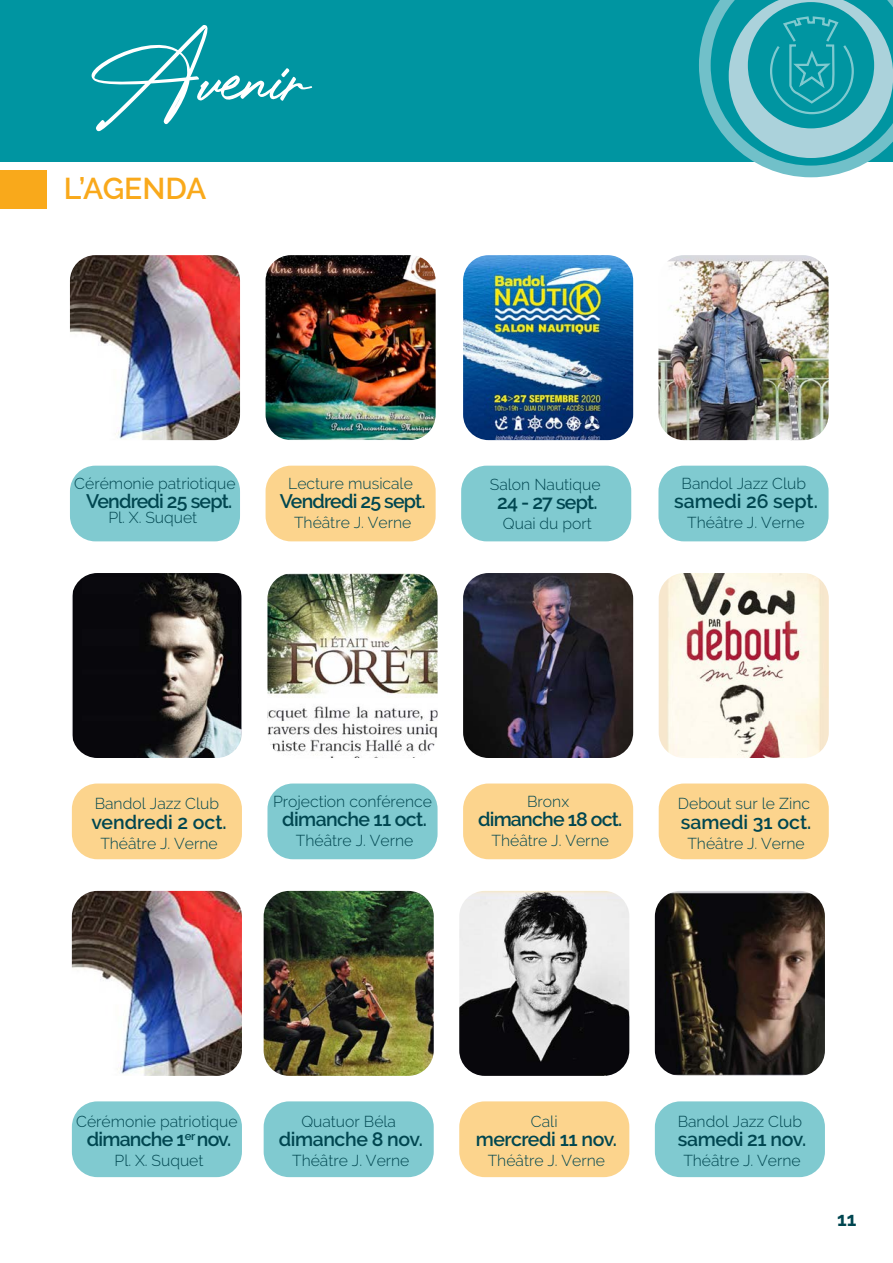
<style>
.page{position:relative;width:893px;height:1263px;background:#fff}
.page>*{position:absolute;margin:0;border:0;box-sizing:border-box;transform-origin:0 0}
.t1{font:90px "Photograph Signature";color:#fff}
.Paragraphe_corps_tex{font:600 30px "Raleway";color:#f9a91b}
.Paragraphe_corps_tex-2{font:600 19.5px "Raleway";letter-spacing:-.03em;color:#004650}
.Paragraphe_corps_tex-3{font:600 19.5px "Raleway";color:#004650}
.Paragraphe_corps_tex-4{font:700 19.5px "Raleway";color:#004650}
.Paragraphe_corps_tex-5{font:300 15.75px "Raleway";color:#004650}
</style>
<div class="page">
<div style="left:0;top:0;width:893px;height:162px;background:#0095a1"></div>
<div style="left:0;top:170px;width:47px;height:38px;background:#f9a91b"></div>
<img style="left:658px;top:255px;width:171px;height:185px">
<div style="left:658px;top:466px;width:171px;height:75px;background:#80cad0;border-radius:26px"></div>
<img style="left:72px;top:573px;width:170px;height:185px">
<div style="left:72px;top:783px;width:170px;height:76px;background:#fcd48d;border-radius:26px"></div>
<img style="left:267px;top:573px;width:171px;height:185px">
<div style="left:267px;top:783px;width:171px;height:76px;background:#80cad0;border-radius:26px"></div>
<img style="left:463px;top:573px;width:170px;height:185px">
<div style="left:463px;top:783px;width:170px;height:76px;background:#fcd48d;border-radius:26px"></div>
<img style="left:659px;top:573px;width:170px;height:185px">
<div style="left:659px;top:783px;width:170px;height:76px;background:#fcd48d;border-radius:26px"></div>
<img style="left:264px;top:891px;width:170px;height:185px">
<div style="left:264px;top:1101px;width:170px;height:76px;background:#80cad0;border-radius:26px"></div>
<img style="left:459px;top:891px;width:170px;height:185px">
<div style="left:459px;top:1101px;width:170px;height:76px;background:#fcd48d;border-radius:26px"></div>
<img style="left:655px;top:891px;width:170px;height:185px">
<div style="left:655px;top:1101px;width:170px;height:76px;background:#80cad0;border-radius:26px"></div>
<img style="left:266px;top:255px;width:170px;height:185px">
<div style="left:70px;top:466px;width:170px;height:75px;background:#80cad0;border-radius:26px"></div>
<img style="left:463px;top:255px;width:170px;height:185px">
<div style="left:266px;top:466px;width:170px;height:75px;background:#fcd48d;border-radius:26px"></div>
<img style="left:70px;top:255px;width:170px;height:185px">
<div style="left:461px;top:466px;width:170px;height:75px;background:#80cad0;border-radius:26px"></div>
<div style="left:72px;top:1101px;width:170px;height:76px;background:#80cad0;border-radius:26px"></div>
<img style="left:72px;top:891px;width:170px;height:185px">
<svg style="left:699px;top:0;width:194px;height:177px"></svg>
<p class="t1" style="left:90px;top:-2px;width:221px">Avenir</p>
<p class="Paragraphe_corps_tex" style="left:64px;top:171px;width:144px">L’AGENDA</p>
<p class="Paragraphe_corps_tex-5" style="left:74px;top:474px;width:163px">Cérémonie patriotique</p>
<p class="Paragraphe_corps_tex-2" style="left:86px;top:490px;width:147px">Vendredi 25 sept.</p>
<p class="Paragraphe_corps_tex-5" style="left:108px;top:509px;width:90px">Pl. X. Suquet</p>
<p class="Paragraphe_corps_tex-5" style="left:288px;top:474px;width:126px">Lecture musicale</p>
<p class="Paragraphe_corps_tex-2" style="left:280px;top:490px;width:147px">Vendredi 25 sept.</p>
<p class="Paragraphe_corps_tex-5" style="left:294px;top:514px;width:119px">Théâtre J. Verne</p>
<p class="Paragraphe_corps_tex-5" style="left:490px;top:475px;width:112px">Salon Nautique</p>
<p class="Paragraphe_corps_tex-2" style="left:497px;top:491px;width:102px">24 - 27 sept.</p>
<p class="Paragraphe_corps_tex-5" style="left:503px;top:515px;width:90px">Quai du port</p>
<p class="Paragraphe_corps_tex-5" style="left:682px;top:474px;width:126px">Bandol Jazz Club</p>
<p class="Paragraphe_corps_tex-3" style="left:674px;top:490px;width:145px">samedi 26 sept.</p>
<p class="Paragraphe_corps_tex-5" style="left:687px;top:514px;width:119px">Théâtre J. Verne</p>
<p class="Paragraphe_corps_tex-5" style="left:95px;top:794px;width:126px">Bandol Jazz Club</p>
<p class="Paragraphe_corps_tex-3" style="left:91px;top:810px;width:137px">vendredi 2 oct.</p>
<p class="Paragraphe_corps_tex-5" style="left:100px;top:834px;width:119px">Théâtre J. Verne</p>
<p class="Paragraphe_corps_tex-5" style="left:273px;top:792px;width:160px">Projection conférence</p>
<p class="Paragraphe_corps_tex-2" style="left:282px;top:808px;width:146px">dimanche 11 oct.</p>
<p class="Paragraphe_corps_tex-5" style="left:296px;top:831px;width:119px">Théâtre J. Verne</p>
<p class="Paragraphe_corps_tex-5" style="left:527px;top:792px;width:44px">Bronx</p>
<p class="Paragraphe_corps_tex-2" style="left:478px;top:808px;width:146px">dimanche 18 oct.</p>
<p class="Paragraphe_corps_tex-5" style="left:492px;top:831px;width:119px">Théâtre J. Verne</p>
<p class="Paragraphe_corps_tex-5" style="left:678px;top:794px;width:134px">Debout sur le Zinc</p>
<p class="Paragraphe_corps_tex-3" style="left:681px;top:810px;width:132px">samedi 31 oct.</p>
<p class="Paragraphe_corps_tex-5" style="left:687px;top:834px;width:119px">Théâtre J. Verne</p>
<p class="Paragraphe_corps_tex-5" style="left:76px;top:1112px;width:163px">Cérémonie patriotique</p>
<p class="Paragraphe_corps_tex-2" style="left:87px;top:1128px;width:146px">dimanche 1<sup>er</sup> nov.</p>
<p class="Paragraphe_corps_tex-5" style="left:115px;top:1152px;width:90px">Pl. X. Suquet</p>
<p class="Paragraphe_corps_tex-5" style="left:301px;top:1112px;width:96px">Quatuor Béla</p>
<p class="Paragraphe_corps_tex-2" style="left:279px;top:1128px;width:146px">dimanche 8 nov.</p>
<p class="Paragraphe_corps_tex-5" style="left:292px;top:1152px;width:119px">Théâtre J. Verne</p>
<p class="Paragraphe_corps_tex-5" style="left:531px;top:1112px;width:28px">Cali</p>
<p class="Paragraphe_corps_tex-2" style="left:476px;top:1128px;width:143px">mercredi 11 nov.</p>
<p class="Paragraphe_corps_tex-5" style="left:488px;top:1152px;width:119px">Théâtre J. Verne</p>
<p class="Paragraphe_corps_tex-5" style="left:678px;top:1112px;width:126px">Bandol Jazz Club</p>
<p class="Paragraphe_corps_tex-2" style="left:678px;top:1128px;width:130px">samedi 21 nov.</p>
<p class="Paragraphe_corps_tex-5" style="left:683px;top:1152px;width:119px">Théâtre J. Verne</p>
<p class="Paragraphe_corps_tex-4" style="left:837px;top:1208px;width:21px">11</p>
</div>
